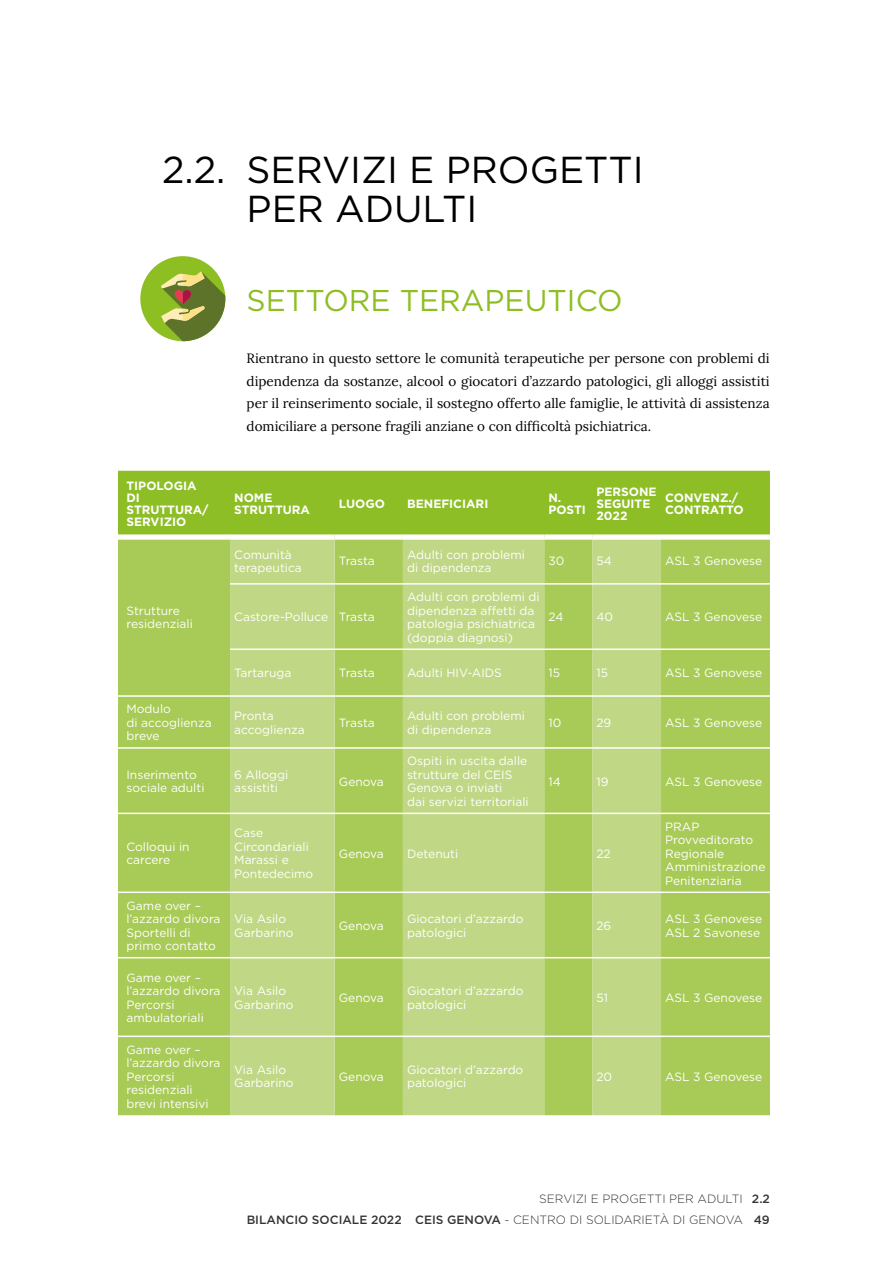
<style>
.page{position:relative;width:893px;height:1263px;background:#fff}
.page>*{position:absolute;margin:0;border:0;box-sizing:border-box;transform-origin:0 0}
.t1{font:37.5px/39px "Gotham";color:#000}
.t2{font:30px "Gotham";color:#8dbe22}
.t3{font:13.5px/22.5px "Lora";color:#000;text-align:justify}
.t4{font:12px/13.5px "Gotham";color:#fff}
.t5{font:700 12px/12px "Gotham";color:#fff}
.t6{font:500 12px "Gotham";color:#000}
.t7{font:300 12px "Gotham";color:#000}
.s1{font-weight:500}
.s2{font-weight:300}
</style>
<div class="page">
<div style="left:118px;top:471px;width:652px;height:63px;background:#8dbe26"></div>
<div style="left:118px;top:540px;width:652px;height:575px;background:#a8ca56"></div>
<svg style="left:230px;top:540px;width:431px;height:575px;background:#b9d478"></svg>
<hr style="left:230px;top:583px;width:105px;height:2px;background:#fff">
<hr style="left:335px;top:583px;width:68px;height:2px;background:#fff">
<hr style="left:403px;top:583px;width:141px;height:2px;background:#fff">
<hr style="left:544px;top:583px;width:48px;height:2px;background:#fff">
<hr style="left:592px;top:583px;width:69px;height:2px;background:#fff">
<hr style="left:661px;top:583px;width:109px;height:2px;background:#fff">
<hr style="left:230px;top:648px;width:105px;height:2px;background:#fff">
<hr style="left:335px;top:648px;width:68px;height:2px;background:#fff">
<hr style="left:403px;top:648px;width:141px;height:2px;background:#fff">
<hr style="left:544px;top:648px;width:48px;height:2px;background:#fff">
<hr style="left:592px;top:648px;width:69px;height:2px;background:#fff">
<hr style="left:661px;top:648px;width:109px;height:2px;background:#fff">
<hr style="left:118px;top:695px;width:112px;height:2px;background:#fff">
<hr style="left:230px;top:695px;width:105px;height:2px;background:#fff">
<hr style="left:335px;top:695px;width:68px;height:2px;background:#fff">
<hr style="left:403px;top:695px;width:141px;height:2px;background:#fff">
<hr style="left:544px;top:695px;width:48px;height:2px;background:#fff">
<hr style="left:592px;top:695px;width:69px;height:2px;background:#fff">
<hr style="left:661px;top:695px;width:109px;height:2px;background:#fff">
<hr style="left:118px;top:747px;width:112px;height:2px;background:#fff">
<hr style="left:230px;top:747px;width:105px;height:2px;background:#fff">
<hr style="left:335px;top:747px;width:68px;height:2px;background:#fff">
<hr style="left:403px;top:747px;width:141px;height:2px;background:#fff">
<hr style="left:544px;top:747px;width:48px;height:2px;background:#fff">
<hr style="left:592px;top:747px;width:69px;height:2px;background:#fff">
<hr style="left:661px;top:747px;width:109px;height:2px;background:#fff">
<hr style="left:118px;top:813px;width:112px;height:1px;background:#fff">
<hr style="left:230px;top:813px;width:105px;height:1px;background:#fff">
<hr style="left:335px;top:813px;width:68px;height:1px;background:#fff">
<hr style="left:403px;top:813px;width:141px;height:1px;background:#fff">
<hr style="left:544px;top:813px;width:48px;height:1px;background:#fff">
<hr style="left:592px;top:813px;width:69px;height:1px;background:#fff">
<hr style="left:661px;top:813px;width:109px;height:1px;background:#fff">
<hr style="left:118px;top:891px;width:112px;height:2px;background:#fff">
<hr style="left:230px;top:891px;width:105px;height:2px;background:#fff">
<hr style="left:335px;top:891px;width:68px;height:2px;background:#fff">
<hr style="left:403px;top:891px;width:141px;height:2px;background:#fff">
<hr style="left:544px;top:891px;width:48px;height:2px;background:#fff">
<hr style="left:592px;top:891px;width:69px;height:2px;background:#fff">
<hr style="left:661px;top:891px;width:109px;height:2px;background:#fff">
<hr style="left:118px;top:957px;width:112px;height:1px;background:#fff">
<hr style="left:230px;top:957px;width:105px;height:1px;background:#fff">
<hr style="left:335px;top:957px;width:68px;height:1px;background:#fff">
<hr style="left:403px;top:957px;width:141px;height:1px;background:#fff">
<hr style="left:544px;top:957px;width:48px;height:1px;background:#fff">
<hr style="left:592px;top:957px;width:69px;height:1px;background:#fff">
<hr style="left:661px;top:957px;width:109px;height:1px;background:#fff">
<hr style="left:661px;top:1035px;width:109px;height:2px;background:#fff">
<hr style="left:118px;top:1035px;width:112px;height:2px;background:#fff">
<hr style="left:230px;top:1035px;width:105px;height:2px;background:#fff">
<hr style="left:335px;top:1035px;width:68px;height:2px;background:#fff">
<hr style="left:403px;top:1035px;width:141px;height:2px;background:#fff">
<hr style="left:544px;top:1035px;width:48px;height:2px;background:#fff">
<hr style="left:592px;top:1035px;width:69px;height:2px;background:#fff">
<div style="left:140px;top:256px;width:85px;height:85px;background:#8dbe22;border-radius:50%"></div>
<svg style="left:161px;top:271px;width:64px;height:70px"></svg>
<h1 class="t1" style="left:162px;top:150px;width:65px">2.2.</h1>
<h1 class="t1" style="left:247px;top:150px;width:399px">SERVIZI E PROGETTI<br>PER ADULTI</h1>
<p class="t5" style="left:126px;top:480px;width:84px">TIPOLOGIA<br>DI<br>STRUTTURA/<br>SERVIZIO</p>
<p class="t4" style="left:126px;top:603px;width:68px">Strutture residenziali</p>
<h2 class="t2" style="left:247px;top:281px;width:378px">SETTORE TERAPEUTICO</h2>
<p class="t3" style="left:247px;top:346px;width:525px">Rientrano in questo settore le comunità terapeutiche per persone con problemi di dipendenza da sostanze, alcool o giocatori d’azzardo patologici, gli alloggi assistiti per il reinserimento sociale, il sostegno offerto alle famiglie, le attività di assistenza domiciliare a persone fragili anziane o con difficoltà psichiatrica.</p>
<p class="t5" style="left:234px;top:492px;width:77px">NOME<br>STRUTTURA</p>
<p class="t5" style="left:339px;top:498px;width:48px">LUOGO</p>
<p class="t5" style="left:407px;top:498px;width:83px">BENEFICIARI</p>
<p class="t5" style="left:548px;top:492px;width:39px">N.<br>POSTI</p>
<p class="t5" style="left:596px;top:486px;width:62px">PERSONE<br>SEGUITE<br>2022</p>
<p class="t5" style="left:665px;top:492px;width:80px">CONVENZ./<br>CONTRATTO</p>
<p class="t4" style="left:234px;top:547px;width:69px">Comunità terapeutica</p>
<p class="t4" style="left:339px;top:554px;width:37px">Trasta</p>
<p class="t4" style="left:407px;top:547px;width:119px">Adulti con problemi di dipendenza</p>
<p class="t4" style="left:548px;top:554px;width:17px">30</p>
<p class="t4" style="left:596px;top:554px;width:17px">54</p>
<p class="t4" style="left:665px;top:554px;width:99px">ASL 3 Genovese</p>
<p class="t4" style="left:234px;top:610px;width:142px">Castore-Polluce Trasta</p>
<p class="t4" style="left:407px;top:590px;width:134px">Adulti con problemi di dipendenza affetti da patologia psichiatrica (doppia diagnosi)</p>
<p class="t4" style="left:548px;top:610px;width:16px">24</p>
<p class="t4" style="left:596px;top:610px;width:18px">40</p>
<p class="t4" style="left:665px;top:610px;width:99px">ASL 3 Genovese</p>
<p class="t4" style="left:234px;top:666px;width:59px">Tartaruga</p>
<p class="t4" style="left:339px;top:666px;width:37px">Trasta</p>
<p class="t4" style="left:407px;top:666px;width:96px">Adulti HIV-AIDS</p>
<p class="t4" style="left:548px;top:666px;width:13px">15</p>
<p class="t4" style="left:596px;top:666px;width:13px">15</p>
<p class="t4" style="left:665px;top:666px;width:99px">ASL 3 Genovese</p>
<p class="t4" style="left:126px;top:702px;width:87px">Modulo<br>di accoglienza breve</p>
<p class="t4" style="left:234px;top:709px;width:72px">Pronta accoglienza</p>
<p class="t4" style="left:339px;top:716px;width:37px">Trasta</p>
<p class="t4" style="left:407px;top:709px;width:119px">Adulti con problemi di dipendenza</p>
<p class="t4" style="left:548px;top:716px;width:14px">10</p>
<p class="t4" style="left:596px;top:716px;width:16px">29</p>
<p class="t4" style="left:665px;top:716px;width:99px">ASL 3 Genovese</p>
<p class="t4" style="left:126px;top:767px;width:80px">Inserimento sociale adulti</p>
<p class="t4" style="left:234px;top:767px;width:55px">6 Alloggi assistiti</p>
<p class="t4" style="left:339px;top:774px;width:46px">Genova</p>
<p class="t4" style="left:407px;top:754px;width:123px">Ospiti in uscita dalle strutture del CEIS<br>Genova o inviati<br>dai servizi territoriali</p>
<p class="t4" style="left:548px;top:774px;width:14px">14</p>
<p class="t4" style="left:596px;top:774px;width:14px">19</p>
<p class="t4" style="left:665px;top:774px;width:99px">ASL 3 Genovese</p>
<p class="t4" style="left:126px;top:840px;width:65px">Colloqui in carcere</p>
<p class="t4" style="left:126px;top:898px;width:96px">Game over – l’azzardo divora<br>Sportelli di primo contatto</p>
<p class="t4" style="left:126px;top:970px;width:96px">Game over – l’azzardo divora<br>Percorsi ambulatoriali</p>
<p class="t4" style="left:126px;top:1042px;width:96px">Game over – l’azzardo divora<br>Percorsi residenziali brevi intensivi</p>
<p class="t4" style="left:234px;top:826px;width:81px">Case<br>Circondariali<br>Marassi e<br>Pontedecimo</p>
<p class="t4" style="left:339px;top:846px;width:46px">Genova</p>
<p class="t4" style="left:407px;top:846px;width:53px">Detenuti</p>
<p class="t4" style="left:596px;top:846px;width:16px">22</p>
<p class="t4" style="left:665px;top:819px;width:102px">PRAP<br>Provveditorato<br>Regionale<br>Amministrazione<br>Penitenziaria</p>
<p class="t4" style="left:234px;top:912px;width:61px">Via Asilo<br>Garbarino</p>
<p class="t4" style="left:339px;top:919px;width:46px">Genova</p>
<p class="t4" style="left:407px;top:912px;width:118px">Giocatori d’azzardo patologici</p>
<p class="t4" style="left:596px;top:919px;width:16px">26</p>
<p class="t4" style="left:665px;top:912px;width:99px">ASL 3 Genovese<br>ASL 2 Savonese</p>
<p class="t4" style="left:234px;top:984px;width:61px">Via Asilo<br>Garbarino</p>
<p class="t4" style="left:339px;top:991px;width:46px">Genova</p>
<p class="t4" style="left:407px;top:984px;width:118px">Giocatori d’azzardo patologici</p>
<p class="t4" style="left:596px;top:991px;width:13px">51</p>
<p class="t4" style="left:665px;top:991px;width:99px">ASL 3 Genovese</p>
<p class="t4" style="left:234px;top:1063px;width:61px">Via Asilo<br>Garbarino</p>
<p class="t4" style="left:339px;top:1069px;width:46px">Genova</p>
<p class="t4" style="left:407px;top:1063px;width:118px">Giocatori d’azzardo patologici</p>
<p class="t4" style="left:596px;top:1069px;width:17px">20</p>
<p class="t4" style="left:665px;top:1069px;width:99px">ASL 3 Genovese</p>
<p class="t7" style="left:539px;top:1192px;width:232px">SERVIZI E PROGETTI PER ADULTI <span class="s1">2.2</span></p>
<p class="t6" style="left:247px;top:1211px;width:524px">BILANCIO SOCIALE 2022 CEIS GENOVA <span class="s2">- CENTRO DI SOLIDARIETÀ DI GENOVA</span> 49</p>
</div>
